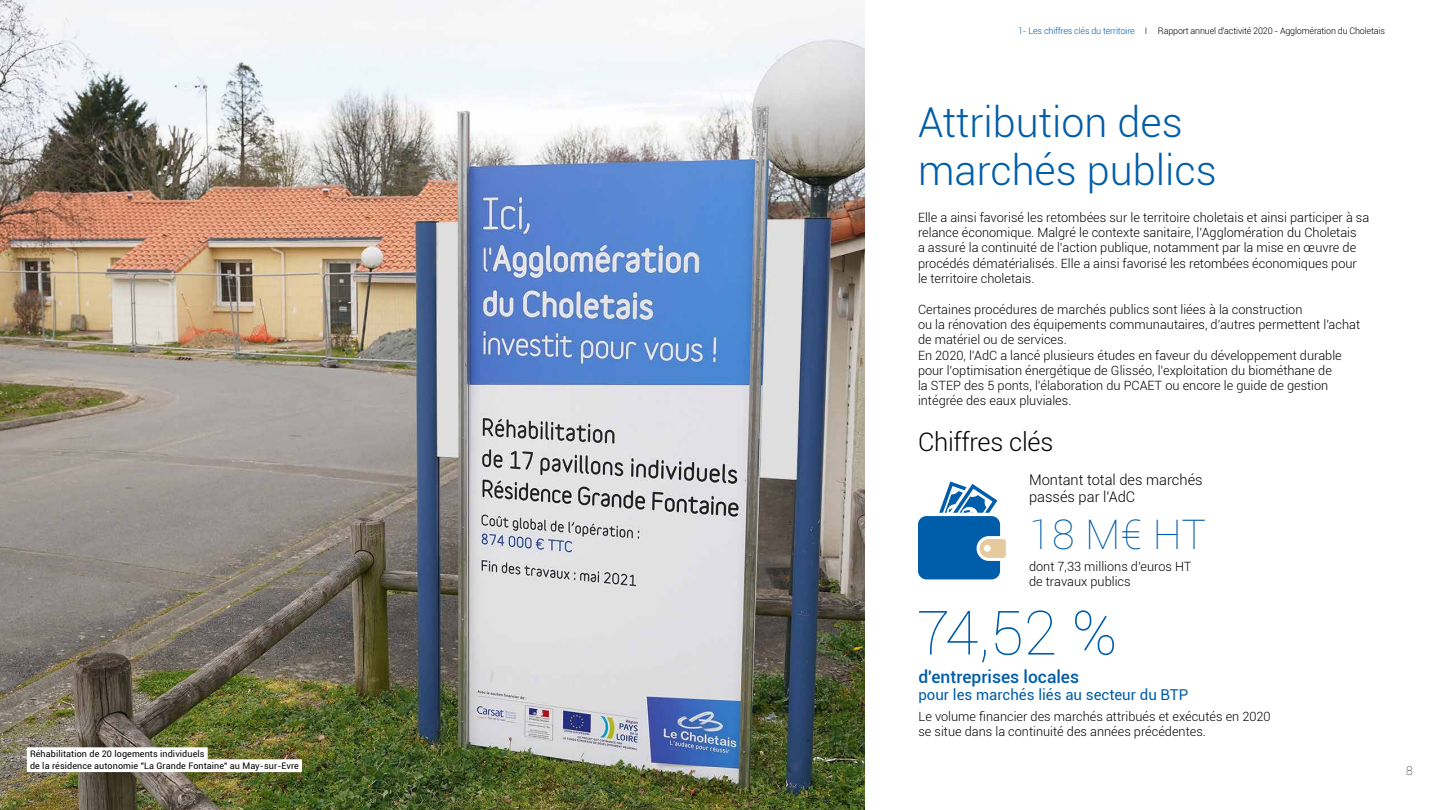
<style>
.page{position:relative;width:1440px;height:810px;background:#fff}
.page>*{position:absolute;margin:0;border:0;box-sizing:border-box;transform-origin:0 0}
.t1{font:100 61.2px "Roboto";color:#005da9}
.t2{font:300 41.25px/48px "Roboto";color:#005da9}
.t3{font:100 41.17px "Roboto";color:#005da9}
.t4{font:300 25.5px "Roboto";letter-spacing:-.01em;color:#000}
.t5{font:500 17.4px "Roboto";color:#005da9}
.t6{font:15px "Roboto";color:#005da9}
.t7{font:300 14.62px/17.6px "Roboto";color:#000}
.t8{font:300 12.75px/15.3px "Roboto";color:#000}
.t9{font:100 12.23px "Roboto";color:#000}
.t10{font:9px/12px "Roboto";letter-spacing:.01em;color:#000}
.t11{font:300 9px "Roboto";letter-spacing:-.02em;color:#000}
.s1{color:#005da9}
</style>
<div class="page">
<img style="left:0;top:0;width:864px;height:810px">
<div style="left:27px;top:747px;width:181px;height:13px;background:#fff"></div>
<div style="left:27px;top:759px;width:275px;height:13px;background:#fff"></div>
<svg style="left:918px;top:481px;width:88px;height:98px"></svg>
<div style="left:984px;top:545px;width:7px;height:7px;background:#fff;border-radius:50%"></div>
<p class="t10" style="left:30px;top:748px;width:270px">Réhabilitation de 20 logements individuels<br>de la résidence autonomie "La Grande Fontaine" au May-sur-Evre</p>
<p class="t11" style="left:1018px;top:24px;width:368px"><span class="s1">1- Les chiffres clés du territoire</span> I Rapport annuel d'activité 2020 - Agglomération du Choletais</p>
<h2 class="t2" style="left:918px;top:97px;width:300px">Attribution des marchés publics</h2>
<p class="t8" style="left:918px;top:209px;width:453px">Elle a ainsi favorisé les retombées sur le territoire choletais et ainsi participer à sa relance économique. Malgré le contexte sanitaire, l’Agglomération du Choletais<br>a assuré la continuité de l’action publique, notamment par la mise en œuvre de procédés dématérialisés. Elle a ainsi favorisé les retombées économiques pour le territoire choletais.</p>
<p class="t8" style="left:918px;top:301px;width:444px">Certaines procédures de marchés publics sont liées à la construction<br>ou la rénovation des équipements communautaires, d'autres permettent l'achat de matériel ou de services.<br>En 2020, l’AdC a lancé plusieurs études en faveur du développement durable pour l’optimisation énergétique de Glisséo, l’exploitation du biométhane de<br>la STEP des 5 ponts, l’élaboration du PCAET ou encore le guide de gestion intégrée des eaux pluviales.</p>
<h3 class="t4" style="left:918px;top:425px;width:137px">Chiffres clés</h3>
<p class="t7" style="left:1029px;top:470px;width:175px">Montant total des marchés passés par l'AdC</p>
<h3 class="t3" style="left:1029px;top:506px;width:179px">18 M€ HT</h3>
<p class="t8" style="left:1029px;top:558px;width:164px">dont 7,33 millions d’euros HT de travaux publics</p>
<h1 class="t1" style="left:916px;top:590px;width:202px">74,52 %</h1>
<h3 class="t5" style="left:918px;top:665px;width:162px">d'entreprises locales</h3>
<p class="t6" style="left:918px;top:684px;width:272px">pour les marchés liés au secteur du BTP</p>
<p class="t8" style="left:918px;top:708px;width:354px">Le volume financier des marchés attribués et exécutés en 2020 se situe dans la continuité des années précédentes.</p>
<p class="t9" style="left:1406px;top:762px;width:8px">8</p>
</div>
